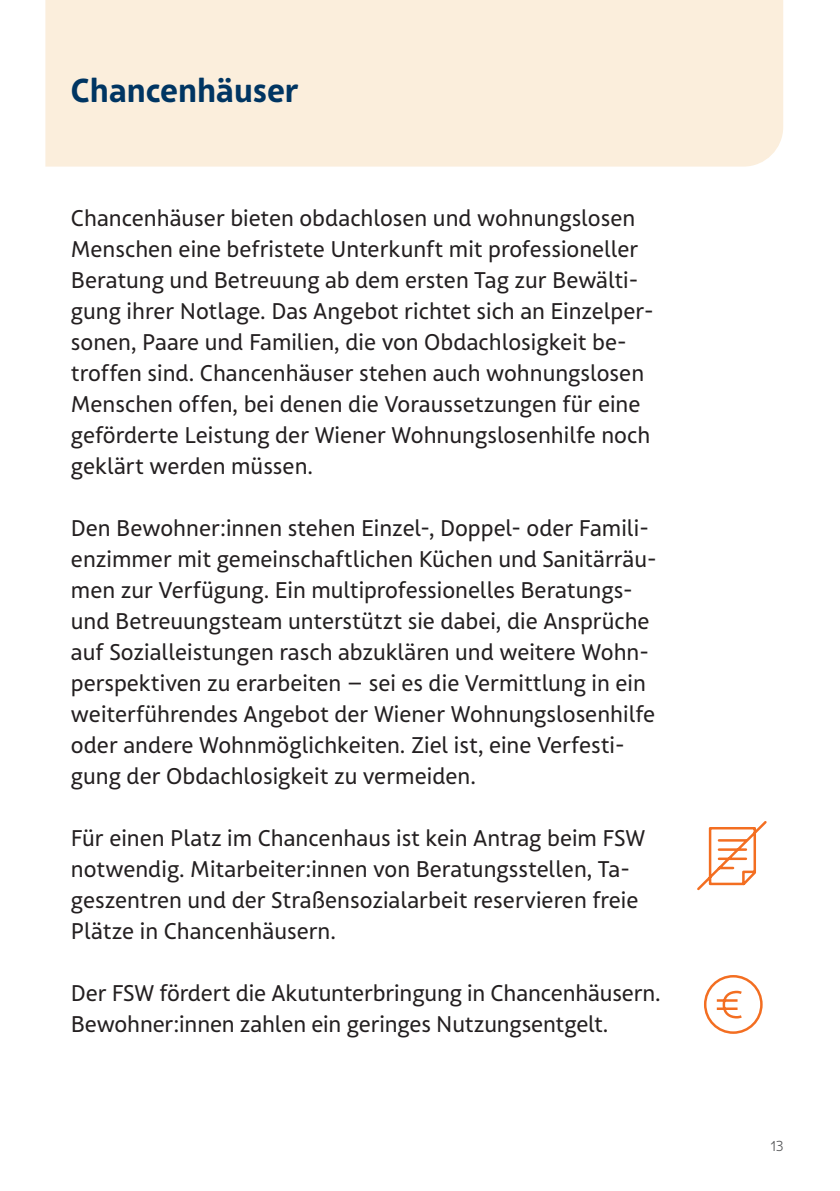
<style>
.page{position:relative;width:840px;height:1191px;background:#fff}
.page>*{position:absolute;margin:0;border:0;box-sizing:border-box;transform-origin:0 0}
.t1{font:700 32px "FSW Sans Pro";color:#003562}
.t2{font:22px/31px "FSW Sans Pro";color:#231f20}
.t3{font:300 14px "FSW Sans Pro";color:#57585a}
</style>
<div class="page">
<div style="left:45px;top:0;width:737px;height:167px;background:#fbeedc"></div>
<svg style="left:697px;top:821px;width:70px;height:70px"></svg>
<div style="left:703px;top:975px;width:59px;height:58px;border:2px solid #f36e21;border-radius:50%"></div>
<svg style="left:716px;top:990px;width:26px;height:29px"></svg>
<h1 class="t1" style="left:71px;top:70px;width:229px">Chancenhäuser</h1>
<p class="t2" style="left:71px;top:203px;width:584px">Chancenhäuser bieten obdachlosen und wohnungslosen Menschen eine befristete Unterkunft mit professioneller Beratung und Betreuung ab dem ersten Tag zur Bewälti&shy;gung ihrer Notlage. Das Angebot richtet sich an Einzelper&shy;sonen, Paare und Familien, die von Obdachlosigkeit be&shy;troffen sind. Chancenhäuser stehen auch wohnungslosen Menschen offen, bei denen die Voraussetzungen für eine geförderte Leistung der Wiener Wohnungslosenhilfe noch geklärt werden müssen.</p>
<p class="t2" style="left:71px;top:513px;width:586px">Den Bewohner:innen stehen Einzel-, Doppel- oder Famili&shy;enzimmer mit gemeinschaftlichen Küchen und Sanitärräu&shy;men zur Verfügung. Ein multiprofessionelles Beratungs&shy;und Betreuungsteam unterstützt sie dabei, die Ansprüche auf Sozialleistungen rasch abzuklären und weitere Wohn&shy;perspektiven zu erarbeiten – sei es die Vermittlung in ein weiterführendes Angebot der Wiener Wohnungslosenhilfe oder andere Wohnmöglichkeiten. Ziel ist, eine Verfesti&shy;gung der Obdachlosigkeit zu vermeiden.</p>
<p class="t2" style="left:71px;top:823px;width:575px">Für einen Platz im Chancenhaus ist kein Antrag beim FSW notwendig. Mitarbeiter:innen von Beratungsstellen, Ta&shy;geszentren und der Straßensozialarbeit reservieren freie Plätze in Chancenhäusern.</p>
<p class="t2" style="left:71px;top:978px;width:591px">Der FSW fördert die Akutunterbringung in Chancenhäusern.<br>Bewohner:innen zahlen ein geringes Nutzungsentgelt.</p>
<p class="t3" style="left:770px;top:1138px;width:14px">13</p>
</div>
